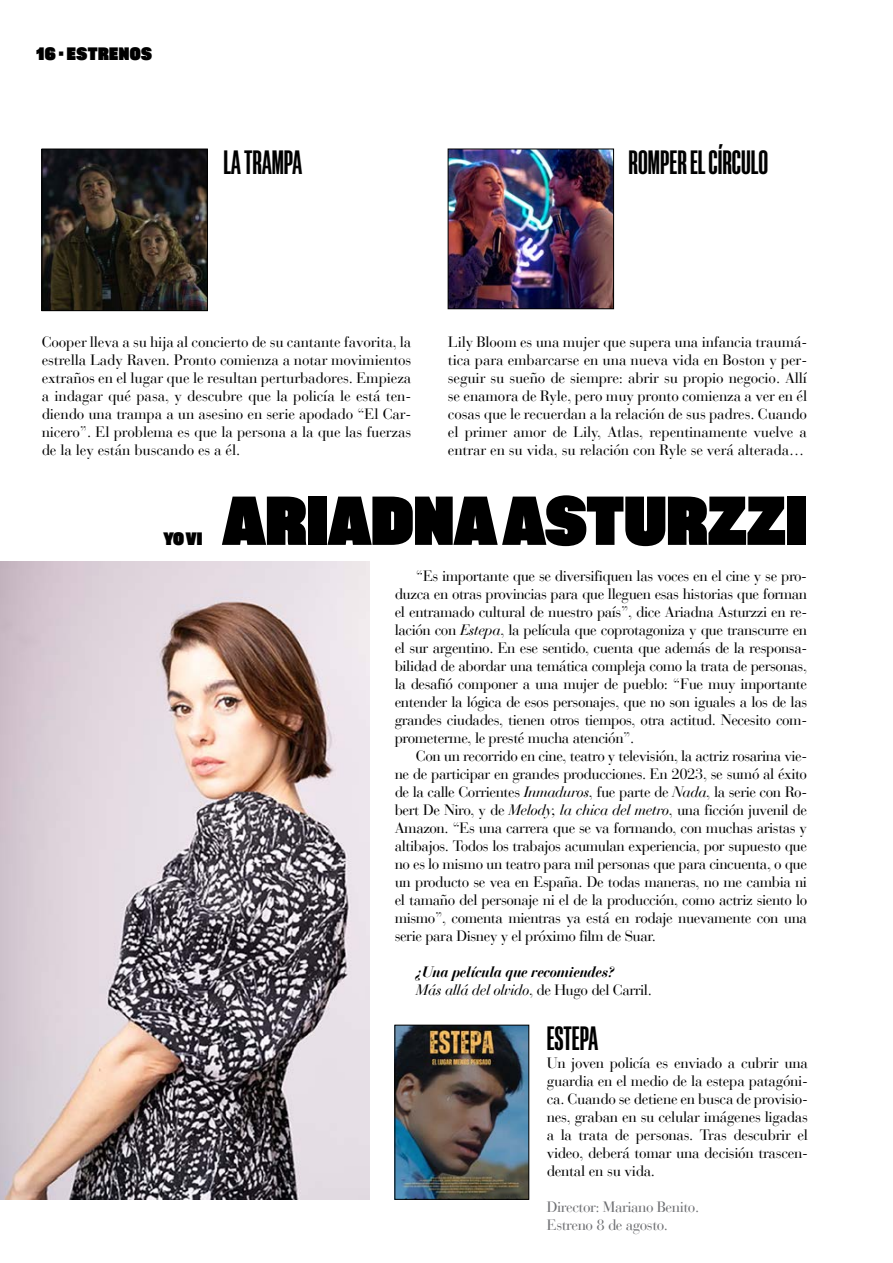
<style>
.page{position:relative;width:893px;height:1263px;background:#fff}
.page>*{position:absolute;margin:0;border:0;box-sizing:border-box;transform-origin:0 0}
.t1{font:69px "Akkordeon Fourteen";color:#000}
.t2{font:33.75px "Akkordeon Six";color:#000}
.t3{font:18px "Akkordeon Fourteen";letter-spacing:.025em;color:#000}
.t4{font:15px/18px "Bauer Bodoni LT";letter-spacing:-.02em;color:#000;text-align:justify}
.t5{font:italic 700 15px/18px "Bauer Bodoni LT";letter-spacing:-.03em;color:#000}
.t6{font:15px/18px "Bauer Bodoni LT";letter-spacing:-.03em;color:#6d6e71}
.s1{font-style:italic}
.s2{font-weight:400}
.s3{font-weight:400;font-style:normal}
</style>
<div class="page">
<img style="left:44px;top:151px;width:162px;height:158px">
<div style="left:42px;top:149px;width:166px;height:162px;border:1px solid #000"></div>
<img style="left:450px;top:151px;width:162px;height:156px">
<div style="left:448px;top:149px;width:166px;height:160px;border:1px solid #000"></div>
<img style="left:397px;top:1027px;width:130px;height:170px">
<div style="left:395px;top:1025px;width:134px;height:174px;border:1px solid #000"></div>
<img style="left:0;top:561px;width:370px;height:638px">
<p class="t3" style="left:36px;top:43px;width:117px">16 • ESTRENOS</p>
<h2 class="t2" style="left:224px;top:144px;width:80px">LA TRAMPA</h2>
<h2 class="t2" style="left:629px;top:144px;width:141px">ROMPER EL CÍRCULO</h2>
<p class="t4" style="left:42px;top:333px;width:371px">Cooper lleva a su hija al concierto de su cantante favorita, la estrella Lady Raven. Pronto comienza a notar movimientos extraños en el lugar que le resultan perturbadores. Empieza a indagar qué pasa, y descubre que la policía le está ten&shy;diendo una trampa a un asesino en serie apodado “El Car&shy;nicero”. El problema es que la persona a la que las fuerzas de la ley están buscando es a él.</p>
<p class="t4" style="left:448px;top:333px;width:361px">Lily Bloom es una mujer que supera una infancia traumá&shy;tica para embarcarse en una nueva vida en Boston y per&shy;seguir su sueño de siempre: abrir su propio negocio. Allí se enamora de Ryle, pero muy pronto comienza a ver en él cosas que le recuerdan a la relación de sus padres. Cuando el primer amor de Lily, Atlas, repentinamente vuelve a entrar en su vida, su relación con Ryle se verá alterada…</p>
<p class="t3" style="left:163px;top:528px;width:40px">YO VI</p>
<h1 class="t1" style="left:223px;top:481px;width:586px">ARIADNA ASTURZZI</h1>
<p class="t4" style="left:395px;top:567px;width:414px;text-indent:21px">“Es importante que se diversifiquen las voces en el cine y se pro&shy;duzca en otras provincias para que lleguen esas historias que forman el entramado cultural de nuestro país”, dice Ariadna Asturzzi en re&shy;lación con <span class="s1">Estepa</span>, la película que coprotagoniza y que transcurre en el sur argentino. En ese sentido, cuenta que además de la responsa&shy;bilidad de abordar una temática compleja como la trata de personas, la desafió componer a una mujer de pueblo: “Fue muy importante entender la lógica de esos personajes, que no son iguales a los de las grandes ciudades, tienen otros tiempos, otra actitud. Necesito com&shy;prometerme, le presté mucha atención”.</p>
<p class="t4" style="left:395px;top:747px;width:414px;text-indent:21px">Con un recorrido en cine, teatro y televisión, la actriz rosarina vie&shy;ne de participar en grandes producciones. En 2023, se sumó al éxito de la calle Corrientes <span class="s1">Inmaduros</span>, fue parte de <span class="s1">Nada</span>, la serie con Ro&shy;bert De Niro, y de <span class="s1">Melody, la chica del metro</span>, una ficción juvenil de Amazon. “Es una carrera que se va formando, con muchas aristas y altibajos. Todos los trabajos acumulan experiencia, por supuesto que no es lo mismo un teatro para mil personas que para cincuenta, o que un producto se vea en España. De todas maneras, no me cambia ni el tamaño del personaje ni el de la producción, como actriz siento lo mismo”, comenta mientras ya está en rodaje nuevamente con una serie para Disney y el próximo film de Suar.</p>
<p class="t5" style="left:416px;top:963px;width:237px">¿Una película que recomiendes?<br><span class="s2">Más allá del olvido</span><span class="s3">, de Hugo del Carril.</span></p>
<h2 class="t2" style="left:547px;top:1020px;width:53px">ESTEPA</h2>
<p class="t4" style="left:547px;top:1054px;width:263px">Un joven policía es enviado a cubrir una guardia en el medio de la estepa patagóni&shy;ca. Cuando se detiene en busca de provisio&shy;nes, graban en su celular imágenes ligadas a la trata de personas. Tras descubrir el video, deberá tomar una decisión trascen&shy;dental en su vida.</p>
<p class="t6" style="left:547px;top:1198px;width:154px">Director: Mariano Benito.<br>Estreno 8 de agosto.</p>
</div>
